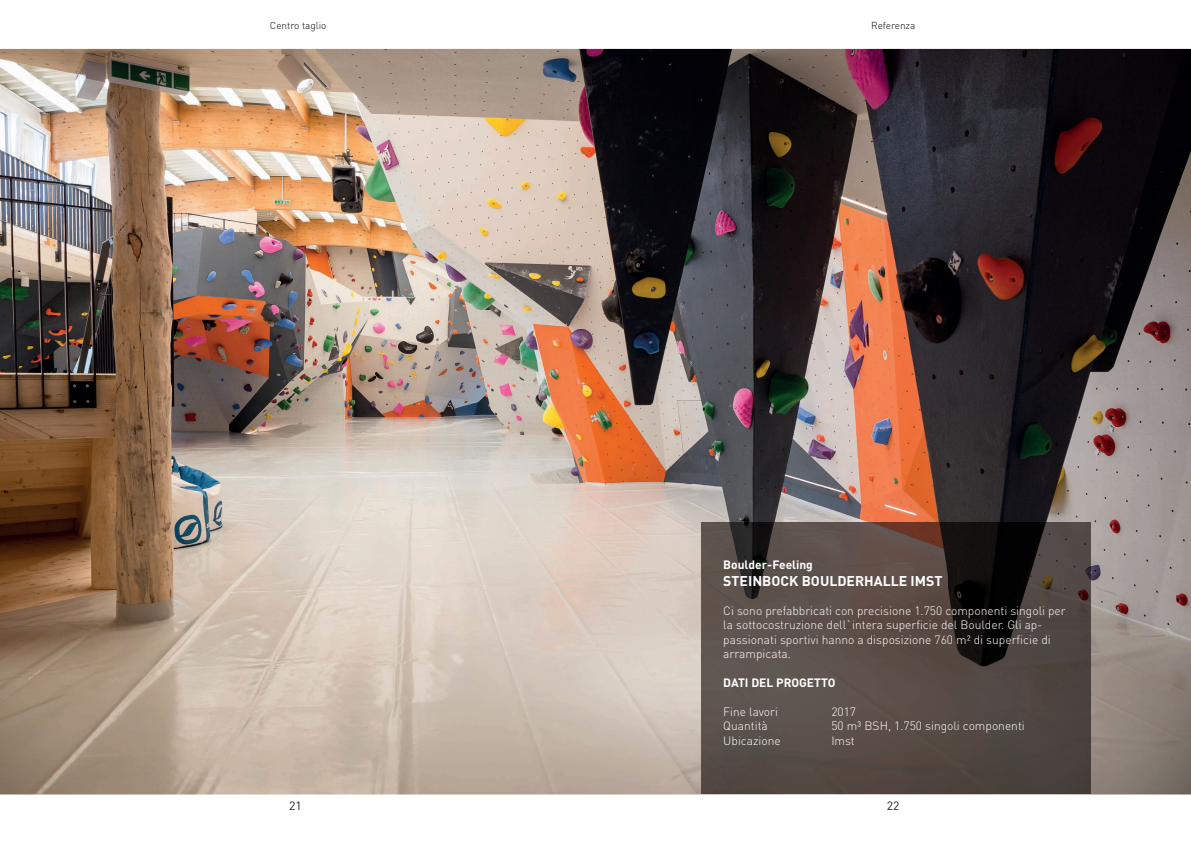
<style>
.page{position:relative;width:1191px;height:842px;background:#fff}
.page>*{position:absolute;margin:0;border:0;box-sizing:border-box;transform-origin:0 0}
.t1{font:700 14px "DIN Pro";color:#fff}
.t2{font:300 12px/14.4px "DIN Pro";color:#fff}
.t3{font:700 12px "DIN Pro";color:#fff}
.t4{font:12px "DIN Pro";color:#231f20}
.t5{font:300 10px "DIN Pro";color:#000}
</style>
<div class="page">
<img style="left:0;top:49px;width:1191px;height:745px">
<img style="left:701px;top:522px;width:389px;height:272px">
<div style="left:701px;top:726px;width:248px;height:68px;background:#544a44"></div>
<p class="t5" style="left:270px;top:18px;width:58px">Centro taglio</p>
<p class="t5" style="left:871px;top:18px;width:46px">Referenza</p>
<p class="t3" style="left:723px;top:557px;width:91px">Boulder-Feeling</p>
<p class="t1" style="left:723px;top:571px;width:221px">STEINBOCK BOULDERHALLE IMST</p>
<p class="t2" style="left:723px;top:603px;width:344px">Ci sono prefabbricati con precisione 1.750 componenti singoli per la sottocostruzione dell`intera superficie del Boulder. Gli ap&shy;passionati sportivi hanno a disposizione 760 m² di superficie di arrampicata.</p>
<p class="t3" style="left:723px;top:674px;width:114px">DATI DEL PROGETTO</p>
<p class="t2" style="left:723px;top:704px;width:56px">Fine lavori</p>
<p class="t2" style="left:831px;top:704px;width:26px">2017</p>
<p class="t2" style="left:723px;top:718px;width:46px">Quantità</p>
<p class="t2" style="left:831px;top:718px;width:195px">50 m³ BSH, 1.750 singoli componenti</p>
<p class="t2" style="left:723px;top:732px;width:59px">Ubicazione</p>
<p class="t2" style="left:831px;top:732px;width:25px">Imst</p>
<p class="t4" style="left:289px;top:797px;width:14px">21</p>
<p class="t4" style="left:887px;top:797px;width:14px">22</p>
</div>
